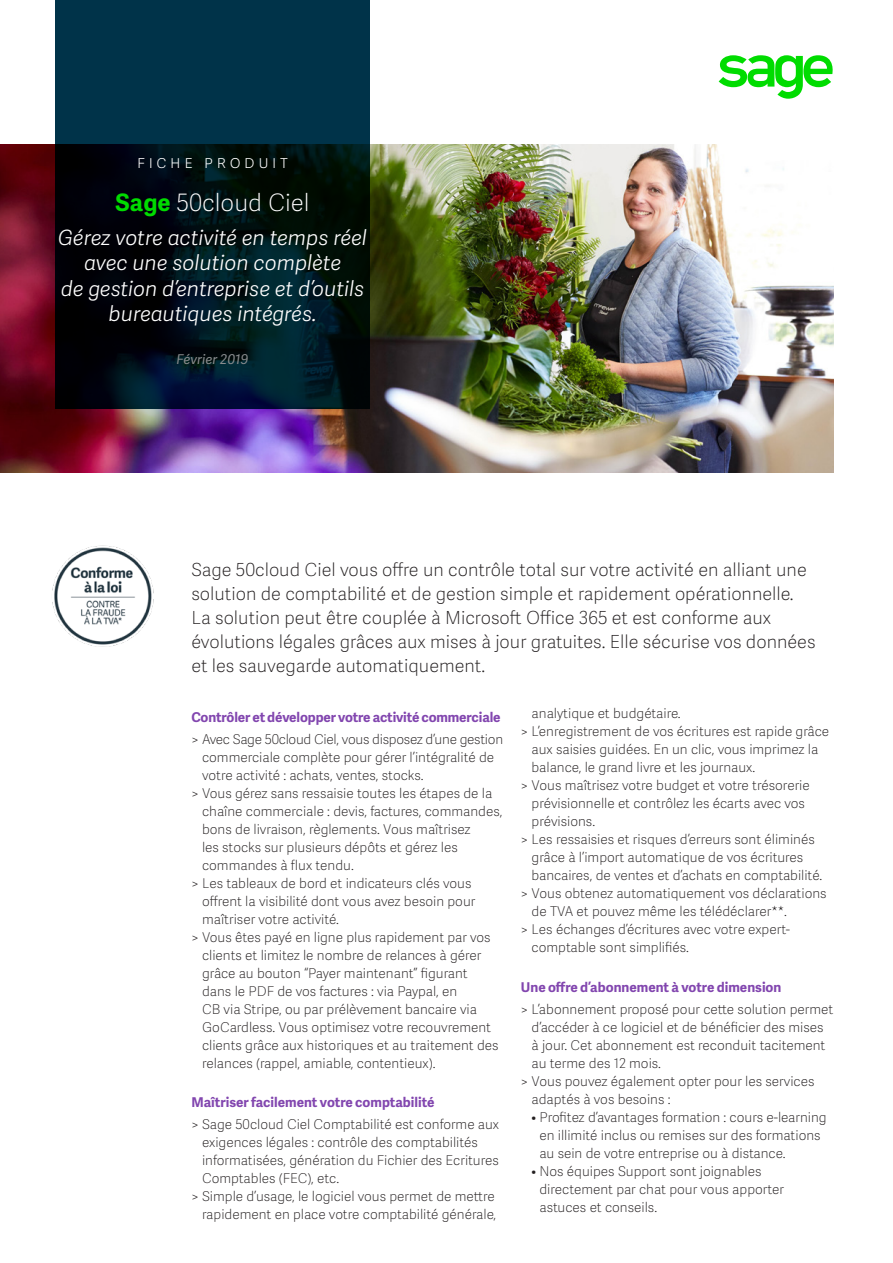
<style>
.page{position:relative;width:893px;height:1263px;background:#fff}
.page>*{position:absolute;margin:0;border:0;box-sizing:border-box;transform-origin:0 0}
.Ligne_titre__gauche{font:24px "Adelle Sans SAGE Th";color:#fff}
.Titre_header_Mid_Cya{font:italic 21px/25.2px "Adelle Sans SAGE Lt";color:#fff;text-align:center}
.Chapo_Mid_Cyan{font:18px/24px "Adelle Sans SAGE Th";color:#231f20}
.Boxed_Title___LongFo{font:18px "Adelle Sans SAGE Th";letter-spacing:.2em;color:#fff}
.Body_8pt{font:13.5px/18px "Adelle Sans SAGE Th";color:#231f20}
.Body_8pt-2{font:700 13.5px "Adelle Sans SAGE";color:#8246af}
.Intertitre_bleu_rect{font:700 13.5px "Adelle Sans SAGE";letter-spacing:-.01em;color:#8246af}
.Boxed_Header___LongF{font:italic 13.5px "Adelle Sans SAGE";color:#888b8d}
.s1{font-family:"Adelle Sans SAGE";font-weight:700;color:#00dc00}
</style>
<div class="page">
<img style="left:0;top:145px;width:833px;height:327px">
<svg style="left:719px;top:55px;width:114px;height:44px"></svg>
<svg style="left:55px;top:0;width:315px;height:408px;background:#001b26"></svg>
<img style="left:52px;top:545px;width:102px;height:102px">
<p class="Boxed_Title___LongFo" style="left:137px;top:148px;width:152px">fiche produit</p>
<p class="Ligne_titre__gauche" style="left:116px;top:186px;width:195px"><span class="s1">Sage</span> 50cloud Ciel</p>
<p class="Titre_header_Mid_Cya" style="left:58px;top:224px;width:310px">Gérez votre activité en temps réel avec une solution complète<br>de gestion d’entreprise et d’outils bureautiques intégrés.</p>
<p class="Boxed_Header___LongF" style="left:177px;top:350px;width:73px">Février 2019</p>
<p class="Chapo_Mid_Cyan" style="left:191px;top:557px;width:626px">Sage 50cloud Ciel vous offre un contrôle total sur votre activité en alliant une solution de comptabilité et de gestion simple et rapidement opérationnelle.<br>La solution peut être couplée à Microsoft Office 365 et est conforme aux évolutions légales grâces aux mises à jour gratuites. Elle sécurise vos données et les sauvegarde automatiquement.</p>
<p class="Intertitre_bleu_rect" style="left:191px;top:707px;width:311px">Contrôler et développer votre activité commerciale</p>
<p class="Body_8pt" style="left:202px;top:730px;width:303px;text-indent:-11px">&gt; Avec Sage 50cloud Ciel, vous disposez d’une gestion commerciale complète pour gérer l’intégralité de votre activité : achats, ventes, stocks.</p>
<p class="Body_8pt" style="left:202px;top:784px;width:302px;text-indent:-11px">&gt; Vous gérez sans ressaisie toutes les étapes de la chaîne commerciale : devis, factures, commandes, bons de livraison, règlements. Vous maîtrisez<br>les stocks sur plusieurs dépôts et gérez les commandes à flux tendu.</p>
<p class="Body_8pt" style="left:202px;top:874px;width:275px;text-indent:-11px">&gt; Les tableaux de bord et indicateurs clés vous offrent la visibilité dont vous avez besoin pour maîtriser votre activité.</p>
<p class="Body_8pt" style="left:202px;top:928px;width:298px;text-indent:-11px">&gt; Vous êtes payé en ligne plus rapidement par vos clients et limitez le nombre de relances à gérer grâce au bouton “Payer maintenant” figurant dans le PDF de vos factures : via Paypal, en<br>CB via Stripe, ou par prélèvement bancaire via GoCardless. Vous optimisez votre recouvrement clients grâce aux historiques et au traitement des relances (rappel, amiable, contentieux).</p>
<p class="Body_8pt-2" style="left:191px;top:1092px;width:245px">Maîtriser facilement votre comptabilité</p>
<p class="Body_8pt" style="left:202px;top:1115px;width:299px;text-indent:-11px">&gt; Sage 50cloud Ciel Comptabilité est conforme aux exigences légales : contrôle des comptabilités informatisées, génération du Fichier des Ecritures Comptables (FEC), etc.</p>
<p class="Body_8pt" style="left:191px;top:1187px;width:306px;text-align:right">&gt; Simple d’usage, le logiciel vous permet de mettre rapidement en place votre comptabilité générale,</p>
<p class="Body_8pt" style="left:532px;top:704px;width:151px">analytique et budgétaire.</p>
<p class="Body_8pt" style="left:532px;top:722px;width:299px;text-indent:-11px">&gt; L’enregistrement de vos écritures est rapide grâce aux saisies guidées. En un clic, vous imprimez la balance, le grand livre et les journaux.</p>
<p class="Body_8pt" style="left:532px;top:776px;width:280px;text-indent:-11px">&gt; Vous maîtrisez votre budget et votre trésorerie prévisionnelle et contrôlez les écarts avec vos prévisions.</p>
<p class="Body_8pt" style="left:532px;top:830px;width:292px;text-indent:-11px">&gt; Les ressaisies et risques d’erreurs sont éliminés grâce à l’import automatique de vos écritures bancaires, de ventes et d’achats en comptabilité.</p>
<p class="Body_8pt" style="left:532px;top:884px;width:297px;text-indent:-11px">&gt; Vous obtenez automatiquement vos déclarations de TVA et pouvez même les télédéclarer**.</p>
<p class="Body_8pt" style="left:532px;top:920px;width:260px;text-indent:-11px">&gt; Les échanges d’écritures avec votre expert&shy;comptable sont simplifiés.</p>
<p class="Body_8pt-2" style="left:521px;top:977px;width:262px">Une offre d’abonnement à votre dimension</p>
<p class="Body_8pt" style="left:532px;top:999px;width:303px;text-indent:-11px">&gt; L’abonnement proposé pour cette solution permet d’accéder à ce logiciel et de bénéficier des mises à jour. Cet abonnement est reconduit tacitement au terme des 12 mois.</p>
<p class="Body_8pt" style="left:532px;top:1071px;width:284px;text-indent:-11px">&gt; Vous pouvez également opter pour les services adaptés à vos besoins :</p>
<p class="Body_8pt" style="left:539px;top:1107px;width:289px;text-indent:-8px">• Profitez d’avantages formation : cours e-learning en illimité inclus ou remises sur des formations au sein de votre entreprise ou à distance.</p>
<p class="Body_8pt" style="left:539px;top:1161px;width:246px;text-indent:-8px">• Nos équipes Support sont joignables directement par chat pour vous apporter astuces et conseils.</p>
</div>
